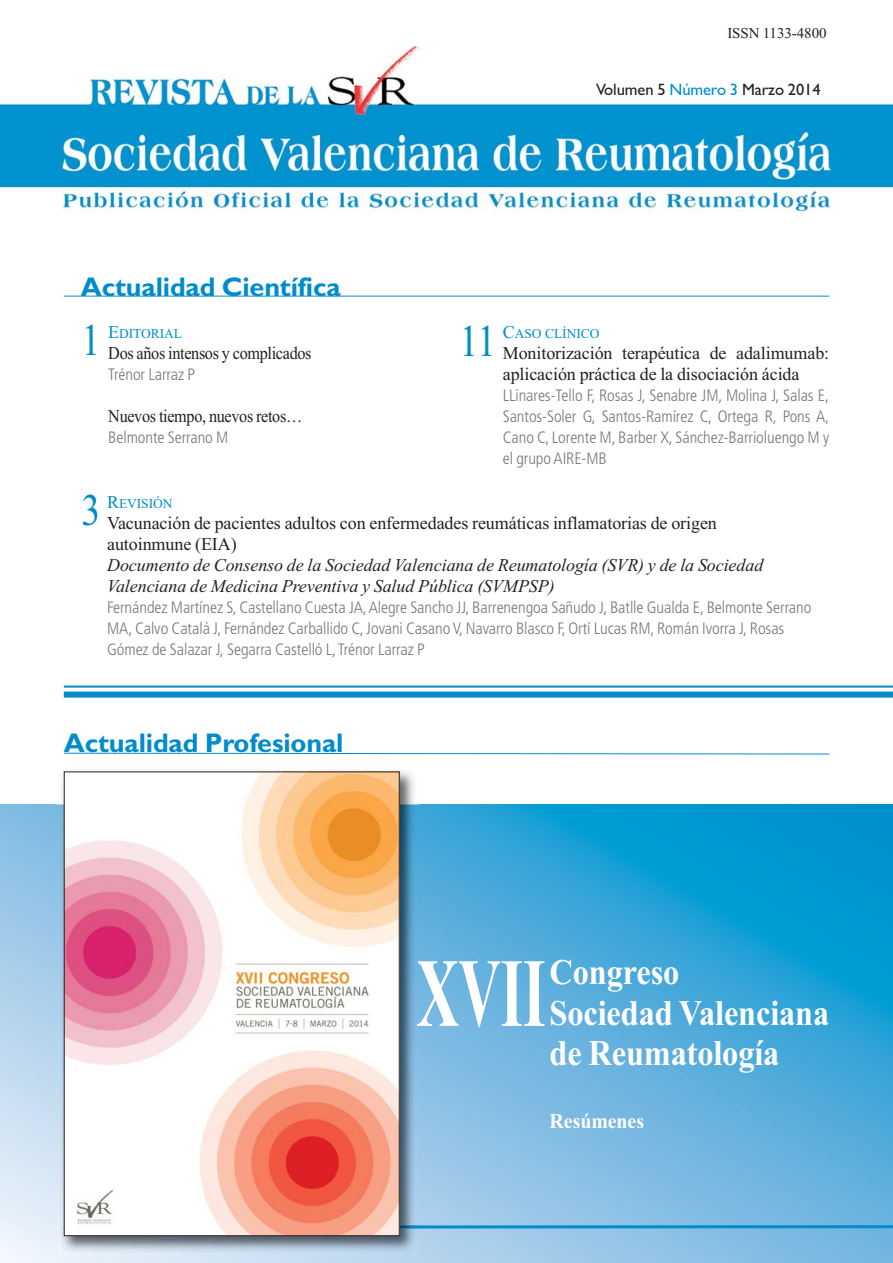
<style>
.page{position:relative;width:893px;height:1263px;background:#fff}
.page>*{position:absolute;margin:0;border:0;box-sizing:border-box;transform-origin:0 0}
.t1{font:700 97.5px "Times New Roman";color:#fff;scale:.6 1}
.t2{font:45px "Times New Roman";color:#008ccb;scale:.85 1}
.t3{font:700 36px/40.5px "Times New Roman";letter-spacing:-.005em;color:#fff;scale:.9 1}
.t4{font:700 27px "Gill Sans";letter-spacing:-.005em;color:#008ccb}
.t5{font:700 21px "Times New Roman";letter-spacing:-.005em;color:#fff;scale:.95 1}
.t6{font:18px/21px "Times New Roman";letter-spacing:-.005em;color:#231f20}
.t7{font:italic 18px/21px "Times New Roman";letter-spacing:-.005em;color:#231f20}
.t8{font:18px "Times New Roman";letter-spacing:-.005em;color:#231f20;scale:.9 1}
.t9{font:300 condensed 16.5px/21px "Frutiger";letter-spacing:-.005em;color:#77787b;text-align:justify}
.t10{font:16.5px "Gill Sans";letter-spacing:-.005em;color:#231f20}
.t11{font:15px "Times New Roman";letter-spacing:-.005em;color:#231f20}
.t12{font:13.5px "Times New Roman";letter-spacing:-.005em;color:#008ccb}
.s1{font-size:18px}
.s2{color:#008ccb}
</style>
<div class="page">
<svg style="left:0;top:804px;width:893px;height:459px;background:#5db2de"></svg>
<div style="left:64px;top:692px;width:829px;height:6px;background:#008ccb"></div>
<hr style="left:64px;top:686px;width:829px;height:2px;background:#008ccb">
<img style="left:0;top:45px;width:893px;height:167px">
<hr style="left:64px;top:296px;width:765px;height:1px;background:#008ccb">
<svg style="left:419px;top:1224px;width:474px;height:6px;background:#45a6d7"></svg>
<svg style="left:63px;top:752px;width:767px;height:3px"></svg>
<img style="left:57px;top:771px;width:362px;height:484px">
<img style="left:400px;top:1225px;width:19px;height:4px">
<img style="left:66px;top:773px;width:332px;height:461px">
<div style="left:64px;top:771px;width:336px;height:465px;border:1px solid #231f20"></div>
<p class="t11" style="left:727px;top:27px;width:101px">ISSN 1133-4800</p>
<h3 class="t4" style="left:81px;top:277px;width:262px">Actualidad Científica</h3>
<h2 class="t2" style="left:81px;top:324px;width:24px">1</h2>
<p class="t12" style="left:108px;top:329px;width:75px"><span class="s1">E</span>DITORIAL</p>
<p class="t8" style="left:108px;top:346px;width:227px">Dos años intensos y complicados</p>
<p class="t9" style="left:108px;top:365px;width:88px">Trénor Larraz P</p>
<p class="t8" style="left:108px;top:409px;width:217px">Nuevos tiempo, nuevos retos…</p>
<p class="t9" style="left:108px;top:428px;width:122px">Belmonte Serrano M</p>
<p class="t10" style="left:596px;top:80px;width:226px">Volumen 5 <span class="s2">Número 3</span> Marzo 2014</p>
<h2 class="t2" style="left:459px;top:325px;width:45px">11</h2>
<p class="t12" style="left:503px;top:329px;width:98px"><span class="s1">C</span>ASO CLÍNICO</p>
<p class="t6" style="left:503px;top:344px;width:328px">Monitorización terapéutica de adalimumab: aplicación práctica de la disociación ácida</p>
<p class="t9" style="left:503px;top:386px;width:328px">LLinares-Tello F, Rosas J, Senabre JM, Molina J, Salas E, Santos-Soler G, Santos-Ramírez C, Ortega R, Pons A, Cano C, Lorente M, Barber X, Sánchez-Barrioluengo M y el grupo AIRE-MB</p>
<h2 class="t2" style="left:81px;top:494px;width:24px">3</h2>
<p class="t12" style="left:107px;top:499px;width:67px"><span class="s1">R</span>EVISIÓN</p>
<p class="t6" style="left:107px;top:514px;width:611px">Vacunación de pacientes adultos con enfermedades reumáticas inflamatorias de origen autoinmune (EIA)</p>
<p class="t7" style="left:107px;top:556px;width:658px">Documento de Consenso de la Sociedad Valenciana de Reumatología (SVR) y de la Sociedad<br>Valenciana de Medicina Preventiva y Salud Pública (SVMPSP)</p>
<p class="t9" style="left:107px;top:598px;width:706px;text-align:left">Fernández Martínez S, Castellano Cuesta JA, Alegre Sancho JJ, Barrenengoa Sañudo J, Batlle Gualda E, Belmonte Serrano<br>MA, Calvo Catalá J, Fernández Carballido C, Jovani Casano V, Navarro Blasco F, Ortí Lucas RM, Román Ivorra J, Rosas<br>Gómez de Salazar J, Segarra Castelló L, Trénor Larraz P</p>
<h3 class="t4" style="left:64px;top:734px;width:281px">Actualidad Profesional</h3>
<h3 class="t3" style="left:550px;top:956px;width:312px">Congreso<br>Sociedad Valenciana de Reumatología</h3>
<h1 class="t1" style="left:417px;top:961px;width:217px">XVII</h1>
<p class="t5" style="left:550px;top:1114px;width:101px">Resúmenes</p>
</div>
